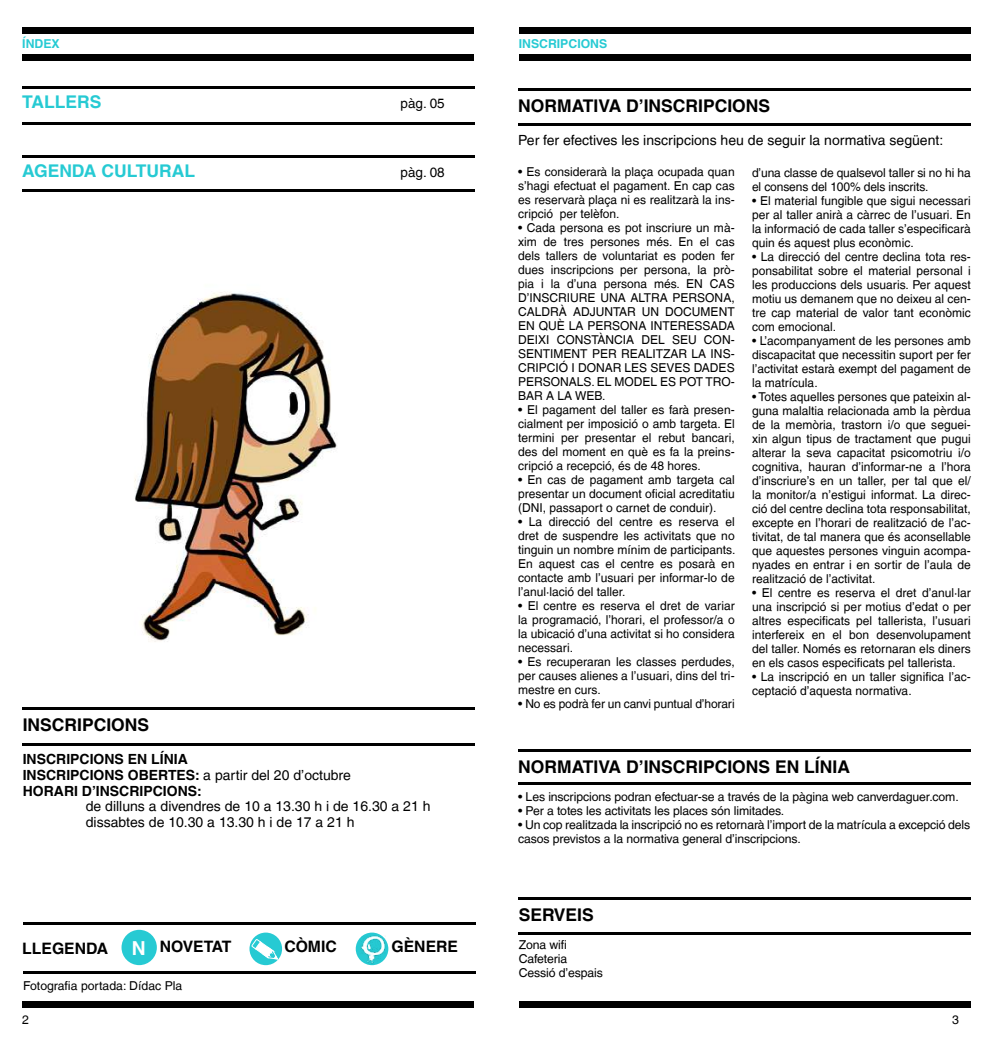
<style>
.page{position:relative;width:993px;height:1042px;background:#fff}
.page>*{position:absolute;margin:0;border:0;box-sizing:border-box;transform-origin:0 0}
.t1{font:700 17.5px "Helvetica LT";color:#000}
.t2{font:700 17.5px "Helvetica LT";color:#26cad3}
.t3{font:700 15.75px "Helvetica LT";color:#000}
.t4{font:14px/15.8px "Helvetica LT";color:#000}
.t5{font:700 14px/15.8px "Helvetica LT";color:#000}
.t6{font:13.47px "Helvetica LT";color:#000}
.t7{font:12.25px/14px "Helvetica LT";color:#000;text-align:justify}
.t8{font:700 12.25px "Helvetica LT";color:#26cad3}
.s1{font-weight:400}
.s2{font-size:19.25px;color:#fff}
</style>
<div class="page">
<div style="left:22px;top:1001px;width:452px;height:7px;background:#000"></div>
<div style="left:518px;top:1001px;width:452px;height:7px;background:#000"></div>
<div style="left:22px;top:27px;width:452px;height:6px;background:#000"></div>
<div style="left:22px;top:54px;width:452px;height:6px;background:#000"></div>
<div style="left:518px;top:27px;width:452px;height:6px;background:#000"></div>
<div style="left:518px;top:54px;width:452px;height:6px;background:#000"></div>
<hr style="left:518px;top:88px;width:452px;height:3px;background:#000">
<hr style="left:518px;top:123px;width:452px;height:2px;background:#000">
<div style="left:121px;top:930px;width:36px;height:35px;background:#26cad3;border-radius:50%"></div>
<hr style="left:23px;top:707px;width:452px;height:3px;background:#000">
<hr style="left:23px;top:743px;width:452px;height:3px;background:#000">
<hr style="left:23px;top:922px;width:453px;height:3px;background:#000">
<hr style="left:23px;top:971px;width:452px;height:3px;background:#000">
<hr style="left:518px;top:749px;width:452px;height:3px;background:#000">
<hr style="left:518px;top:782px;width:452px;height:2px;background:#000">
<hr style="left:518px;top:897px;width:452px;height:2px;background:#000">
<hr style="left:518px;top:932px;width:452px;height:2px;background:#000">
<hr style="left:22px;top:86px;width:452px;height:3px;background:#000">
<hr style="left:22px;top:122px;width:452px;height:3px;background:#000">
<div style="left:249px;top:932px;width:33px;height:33px;background:#26cad3;border-radius:50%"></div>
<svg style="left:251px;top:939px;width:27px;height:20px"></svg>
<hr style="left:22px;top:155px;width:452px;height:2px;background:#000">
<hr style="left:22px;top:189px;width:452px;height:2px;background:#000">
<img style="left:134px;top:291px;width:203px;height:351px">
<svg style="left:355px;top:932px;width:33px;height:33px"></svg>
<img style="left:361px;top:935px;width:24px;height:29px">
<p class="t8" style="left:22px;top:36px;width:13px">ÍNDE</p>
<p class="t8" style="left:52px;top:36px;width:10px">X</p>
<p class="t8" style="left:518px;top:36px;width:90px">INSCRIPCIONS</p>
<h1 class="t2" style="left:22px;top:91px;width:81px">TALLERS</h1>
<p class="t6" style="left:400px;top:96px;width:46px">pàg. 05</p>
<h1 class="t2" style="left:22px;top:160px;width:174px">AGENDA CULTURAL</h1>
<p class="t6" style="left:400px;top:164px;width:46px">pàg. 08</p>
<h1 class="t1" style="left:23px;top:714px;width:128px">INSCRIPCIONS</h1>
<p class="t5" style="left:23px;top:751px;width:330px">INSCRIPCIONS EN LÍNIA<br>INSCRIPCIONS OBERTES: <span class="s1">a partir del 20 d’octubre<br></span>HORARI D’INSCRIPCIONS:</p>
<p class="t4" style="left:86px;top:798px;width:346px">de dilluns a divendres de 10 a 13.30 h i de 16.30 a 21 h dissabtes de 10.30 a 13.30 h i de 17 a 21 h</p>
<p class="t3" style="left:22px;top:939px;width:211px">LLEGENDA <span class="s2">N</span> NOVETAT</p>
<p class="t3" style="left:284px;top:937px;width:54px">CÒMIC</p>
<p class="t7" style="left:23px;top:979px;width:161px">Fotografia portada: Dídac Pla</p>
<p class="t3" style="left:391px;top:937px;width:68px">GÈNERE</p>
<h1 class="t1" style="left:518px;top:95px;width:253px">NORMATIVA D’INSCRIPCIONS</h1>
<p class="t4" style="left:518px;top:132px;width:426px">Per fer efectives les inscripcions heu de seguir la normativa següent:</p>
<p class="t7" style="left:518px;top:165px;width:218px">• Es considerarà la plaça ocupada quan s’hagi efectuat el pagament. En cap cas es reservarà plaça ni es realitzarà la ins&shy;cripció per telèfon.</p>
<p class="t7" style="left:518px;top:221px;width:218px">• Cada persona es pot inscriure un mà&shy;xim de tres persones més. En el cas dels tallers de voluntariat es poden fer dues inscripcions per persona, la prò&shy;pia i la d’una persona més. EN CAS D’INSCRIURE UNA ALTRA PERSONA, CALDRÀ ADJUNTAR UN DOCUMENT EN QUÈ LA PERSONA INTERESSADA DEIXI CONSTÀNCIA DEL SEU CON-SENTIMENT PER REALITZAR LA INS-CRIPCIÓ I DONAR LES SEVES DADES PERSONALS. EL MODEL ES POT TRO-BAR A LA WEB.</p>
<p class="t7" style="left:518px;top:403px;width:218px">• El pagament del taller es farà presen&shy;cialment per imposició o amb targeta. El termini per presentar el rebut bancari, des del moment en què es fa la preins&shy;cripció a recepció, és de 48 hores.</p>
<p class="t7" style="left:518px;top:473px;width:218px">• En cas de pagament amb targeta cal presentar un document oficial acreditatiu (DNI, passaport o carnet de conduir).</p>
<p class="t7" style="left:518px;top:515px;width:219px">• La direcció del centre es reserva el dret de suspendre les activitats que no tinguin un nombre mínim de participants.<br>En aquest cas el centre es posarà en contacte amb l’usuari per informar-lo de l’anul·lació del taller.</p>
<p class="t7" style="left:518px;top:599px;width:218px">• El centre es reserva el dret de variar la programació, l’horari, el professor/a o la ubicació d’una activitat si ho considera necessari.</p>
<p class="t7" style="left:518px;top:655px;width:218px">• Es recuperaran les classes perdudes, per causes alienes a l’usuari, dins del tri&shy;mestre en curs.</p>
<p class="t7" style="left:518px;top:697px;width:218px">• No es podrà fer un canvi puntual d’horari</p>
<p class="t7" style="left:751px;top:165px;width:220px">d’una classe de qualsevol taller si no hi ha el consens del 100% dels inscrits.</p>
<p class="t7" style="left:751px;top:193px;width:220px">• El material fungible que sigui necessari per al taller anirà a càrrec de l’usuari. En la informació de cada taller s’especificarà quin és aquest plus econòmic.</p>
<p class="t7" style="left:751px;top:249px;width:220px">• La direcció del centre declina tota res&shy;ponsabilitat sobre el material personal i les produccions dels usuaris. Per aquest motiu us demanem que no deixeu al cen&shy;tre cap material de valor tant econòmic com emocional.</p>
<p class="t7" style="left:751px;top:333px;width:220px">• L’acompanyament de les persones amb discapacitat que necessitin suport per fer l’activitat estarà exempt del pagament de la matrícula.</p>
<p class="t7" style="left:751px;top:389px;width:220px">• Totes aquelles persones que pateixin al&shy;guna malaltia relacionada amb la pèrdua de la memòria, trastorn i/o que seguei&shy;xin algun tipus de tractament que pugui alterar la seva capacitat psicomotriu i/o cognitiva, hauran d’informar-ne a l’hora d’inscriure’s en un taller, per tal que el/ la monitor/a n’estigui informat. La direc&shy;ció del centre declina tota responsabilitat, excepte en l’horari de realització de l’ac&shy;tivitat, de tal manera que és aconsellable que aquestes persones vinguin acompa&shy;nyades en entrar i en sortir de l’aula de realització de l’activitat.</p>
<p class="t7" style="left:751px;top:585px;width:220px">• El centre es reserva el dret d’anul·lar una inscripció si per motius d’edat o per altres especificats pel tallerista, l’usuari interfereix en el bon desenvolupament del taller. Només es retornaran els diners en els casos especificats pel tallerista.</p>
<p class="t7" style="left:751px;top:669px;width:220px">• La inscripció en un taller significa l’ac&shy;ceptació d’aquesta normativa.</p>
<h1 class="t1" style="left:518px;top:756px;width:333px">NORMATIVA D’INSCRIPCIONS EN LÍNIA</h1>
<p class="t7" style="left:518px;top:790px;width:442px">• Les inscripcions podran efectuar-se a través de la pàgina web canverdaguer.com.</p>
<p class="t7" style="left:518px;top:804px;width:267px">• Per a totes les activitats les places són limitades.</p>
<p class="t7" style="left:518px;top:818px;width:453px">• Un cop realitzada la inscripció no es retornarà l’import de la matrícula a excepció dels casos previstos a la normativa general d’inscripcions.</p>
<h1 class="t1" style="left:518px;top:904px;width:76px">SERVEIS</h1>
<p class="t7" style="left:518px;top:937px;width:86px;text-align:left">Zona wifi<br>Cafeteria<br>Cessió d’espais</p>
<p class="t7" style="left:22px;top:1012px;width:8px">2</p>
<p class="t7" style="left:951px;top:1012px;width:8px">3</p>
</div>
